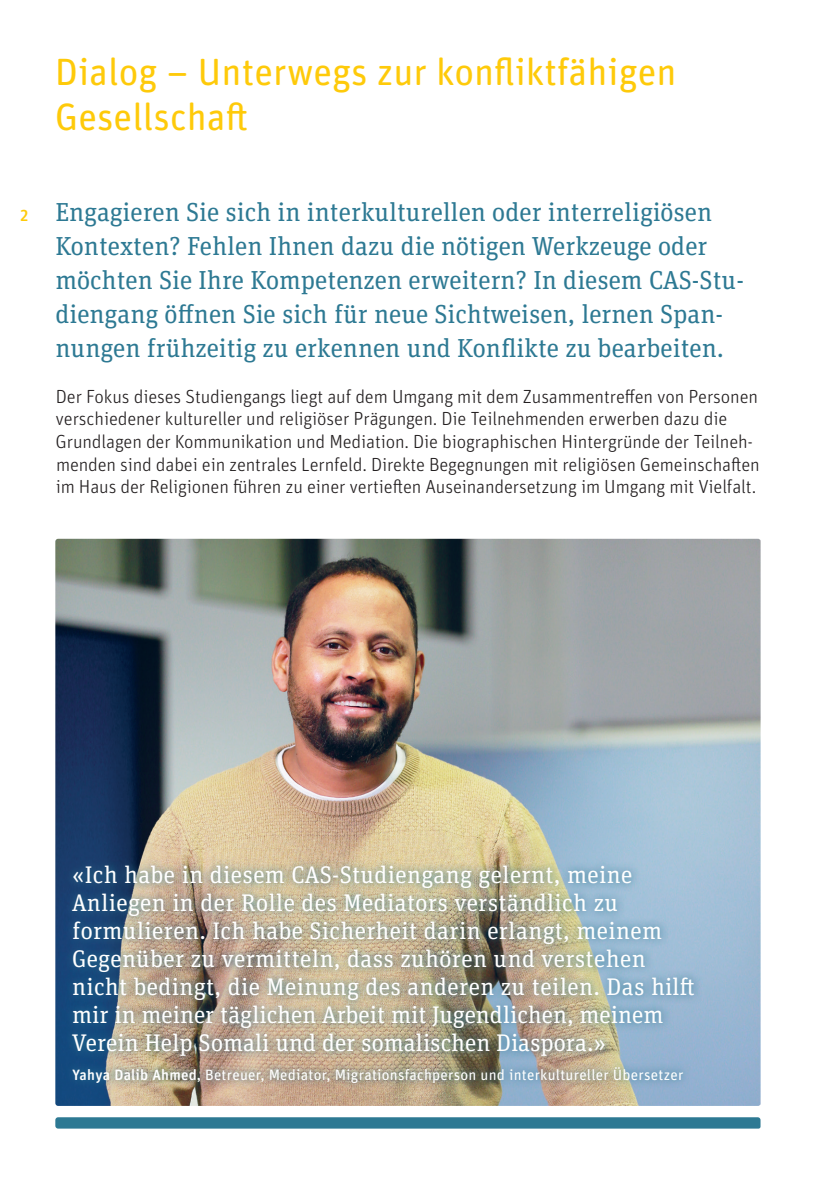
<style>
.page{position:relative;width:840px;height:1191px;background:#fff}
.page>*{position:absolute;margin:0;border:0;box-sizing:border-box;transform-origin:0 0}
.t1{font:38px/45.2px "Unit Rounded Pro";color:#feca0a}
.t2{font:26px/34px "Unit Slab Pro";color:#2d7993}
.t3{font:24px/28px "Unit Slab Pro";letter-spacing:.015em;color:#fff}
.t4{font:300 19px/22.6px "Unit Rounded Pro";letter-spacing:-.01em;color:#231f20}
.t5{font:500 16px "Unit Rounded Pro";color:#feca0a}
.t6{font:15px "Unit Rounded Pro";letter-spacing:.015em;color:#fff}
.s1{font-weight:500}
</style>
<div class="page">
<svg style="left:55px;top:1117px;width:705px;height:11px;background:#327c95"></svg>
<img style="left:55px;top:539px;width:705px;height:567px">
<img style="left:63px;top:857px;width:639px;height:234px">
<p class="t5" style="left:20px;top:204px;width:10px">2</p>
<h1 class="t1" style="left:55px;top:48px;width:622px">Dialog – Unterwegs zur konfliktfähigen<br>Gesellschaft</h1>
<p class="t2" style="left:55px;top:194px;width:689px">Engagieren Sie sich in interkulturellen oder interreligiösen Kontexten? Fehlen Ihnen dazu die nötigen Werkzeuge oder möchten Sie Ihre Kompetenzen erweitern? In diesem CAS-Stu&shy;diengang öffnen Sie sich für neue Sichtweisen, lernen Span&shy;nungen frühzeitig zu erkennen und Konflikte zu bearbeiten.</p>
<p class="t4" style="left:56px;top:384px;width:705px">Der Fokus dieses Studiengangs liegt auf dem Umgang mit dem Zusammentreffen von Personen verschiedener kultureller und religiöser Prägungen. Die Teilnehmenden erwerben dazu die Grundlagen der Kommunikation und Mediation. Die biographischen Hintergründe der Teilneh&shy;menden sind dabei ein zentrales Lernfeld. Direkte Begegnungen mit religiösen Gemeinschaften im Haus der Religionen führen zu einer vertieften Auseinandersetzung im Umgang mit Vielfalt.</p>
<p class="t3" style="left:72px;top:860px;width:624px">«Ich habe in diesem CAS-Studiengang gelernt, meine Anliegen in der Rolle des Mediators verständlich zu formulieren. Ich habe Sicherheit darin erlangt, meinem Gegenüber zu vermitteln, dass zuhören und verstehen nicht bedingt, die Meinung des anderen zu teilen. Das hilft mir in meiner täglichen Arbeit mit Jugendlichen, meinem Verein Help Somali und der somalischen Diaspora.»</p>
<p class="t6" style="left:72px;top:1064px;width:612px"><span class="s1">Yahya Dalib Ahmed,</span> Betreuer, Mediator, Migrationsfachperson und interkultureller Übersetzer</p>
</div>
